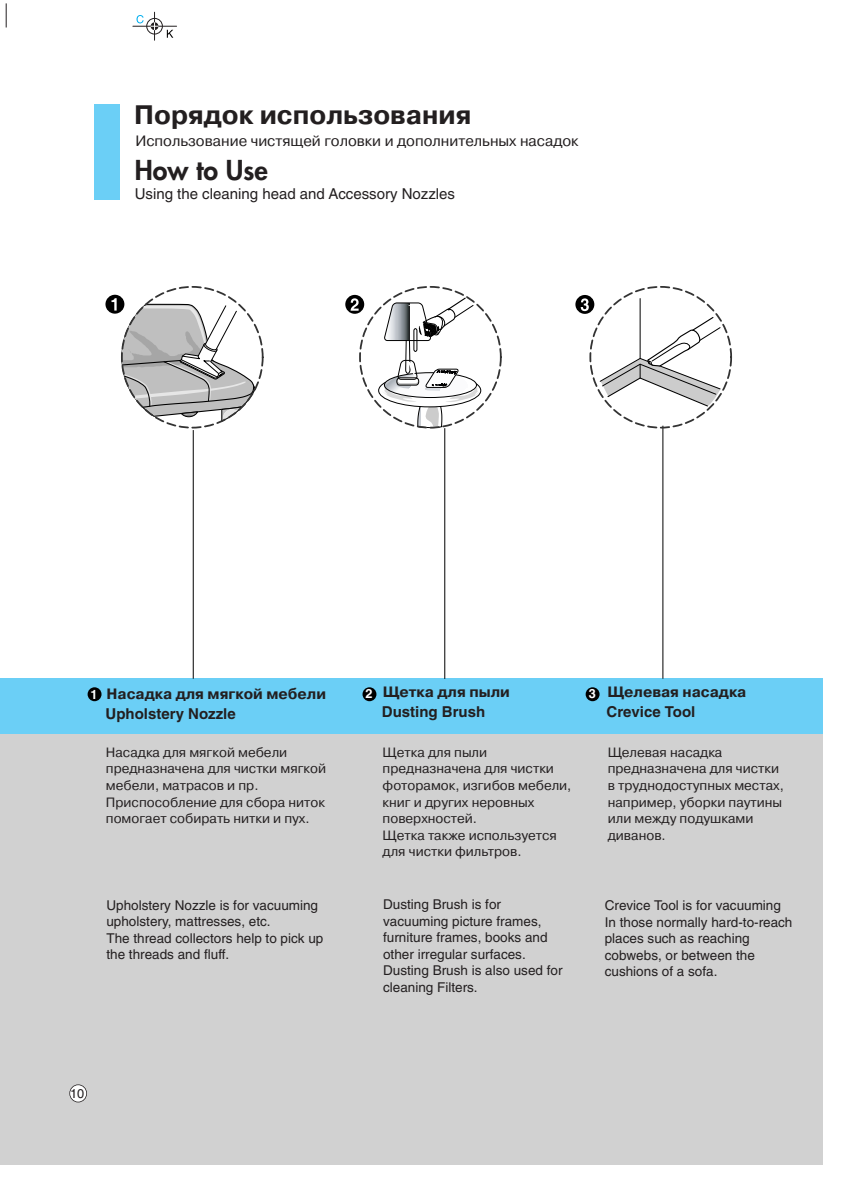
<style>
.page{position:relative;width:851px;height:1191px;background:#fff}
.page>*{position:absolute;margin:0;border:0;box-sizing:border-box;transform-origin:0 0}
.t1{font:700 26.7px "Pragmatica C";color:#231f20}
.t2{font:800 26.7px "Futura";color:#231f20}
.t3{font:15px "Pragmatica C";color:#231f20}
.t4{font:700 15px "Pragmatica C";color:#231f20}
.t5{font:15px "Helvetica";color:#231f20}
.t6{font:700 15px "Helvetica";color:#231f20}
.t7{font:13.5px/16.5px "Pragmatica C";color:#231f20}
.t8{font:13.5px/16.5px "Helvetica";color:#231f20}
.t9{font:12.75px "Helvetica";color:#231f20}
.t10{font:700 12.75px "Helvetica";color:#fff}
.s1{font-family:"Helvetica";font-size:12.75px;color:#fff}
</style>
<div class="page">
<div style="left:0;top:733px;width:822px;height:431px;background:#d1d1d1"></div>
<div style="left:0;top:678px;width:822px;height:55px;background:#6bcff6"></div>
<svg style="left:6px;top:3px;width:1px;height:24px"></svg>
<div style="left:146px;top:18px;width:16px;height:16px;border:1px solid #231f20;border-radius:50%"></div>
<hr style="left:133px;top:26px;width:43px;height:1px;background:#231f20">
<svg style="left:151px;top:12px;width:7px;height:28px"></svg>
<svg style="left:136px;top:15px;width:7px;height:8px"></svg>
<svg style="left:167px;top:30px;width:6px;height:8px"></svg>
<div style="left:94px;top:104px;width:26px;height:96px;background:#6bcff6"></div>
<div style="left:70px;top:1084px;width:17px;height:18px;background:#fff;border-radius:50%"></div>
<div style="left:69px;top:1084px;width:18px;height:18px;border:2px solid #231f20;border-radius:50%"></div>
<svg style="left:378px;top:296px;width:103px;height:132px"></svg>
<svg style="left:105px;top:295px;width:19px;height:19px"></svg>
<svg style="left:345px;top:295px;width:19px;height:19px"></svg>
<svg style="left:350px;top:298px;width:8px;height:13px"></svg>
<svg style="left:575px;top:295px;width:19px;height:19px"></svg>
<svg style="left:580px;top:298px;width:8px;height:13px"></svg>
<hr style="left:662px;top:426px;width:1px;height:252px;background:#000">
<hr style="left:444px;top:428px;width:1px;height:251px;background:#000">
<hr style="left:193px;top:430px;width:1px;height:248px;background:#000">
<hr style="left:639px;top:298px;width:1px;height:60px;background:#000">
<svg style="left:599px;top:316px;width:122px;height:91px"></svg>
<svg style="left:111px;top:298px;width:145px;height:124px"></svg>
<div style="left:88px;top:687px;width:13px;height:14px;background:#000;border-radius:50%"></div>
<div style="left:362px;top:687px;width:14px;height:14px;background:#000;border-radius:50%"></div>
<div style="left:585px;top:687px;width:14px;height:14px;background:#000;border-radius:50%"></div>
<h1 class="t1" style="left:134px;top:105px;width:339px">Порядок использования</h1>
<p class="t3" style="left:135px;top:136px;width:444px">Использование чистящей головки и дополнительных насадок</p>
<h1 class="t2" style="left:135px;top:159px;width:134px">How to Use</h1>
<p class="t5" style="left:135px;top:184px;width:322px">Using the cleaning head and Accessory Nozzles</p>
<p class="t10" style="left:91px;top:689px;width:9px">1</p>
<p class="t4" style="left:365px;top:687px;width:146px"><span class="s1">2</span> Щетка для пыли</p>
<p class="t4" style="left:106px;top:688px;width:221px">Насадка для мягкой мебели</p>
<p class="t4" style="left:588px;top:686px;width:159px"><span class="s1">3</span> Щелевая насадка</p>
<p class="t6" style="left:106px;top:708px;width:132px">Upholstery Nozzle</p>
<p class="t6" style="left:382px;top:706px;width:105px">Dusting Brush</p>
<p class="t6" style="left:606px;top:706px;width:90px">Crevice Tool</p>
<p class="t7" style="left:106px;top:745px;width:222px">Насадка для мягкой мебели предназначена для чистки мягкой мебели, матрасов и пр.<br>Приспособление для сбора ниток помогает собирать нитки и пух.</p>
<p class="t7" style="left:382px;top:745px;width:190px">Щетка для пыли предназначена для чистки фоторамок, изгибов мебели, книг и других неровных поверхностей.<br>Щетка также используется для чистки фильтров.</p>
<p class="t7" style="left:607px;top:745px;width:177px">Щелевая насадка предназначена для чистки в труднодоступных местах, например, уборки паутины или между подушками диванов.</p>
<p class="t8" style="left:106px;top:897px;width:218px">Upholstery Nozzle is for vacuuming upholstery, mattresses, etc.<br>The thread collectors help to pick up the threads and fluff.</p>
<p class="t8" style="left:383px;top:897px;width:181px">Dusting Brush is for vacuuming picture frames, furniture frames, books and other irregular surfaces.<br>Dusting Brush is also used for cleaning Filters.</p>
<p class="t8" style="left:604px;top:898px;width:189px">Crevice Tool is for vacuuming<br>In those normally hard-to-reach places such as reaching cobwebs, or between the cushions of a sofa.</p>
<p class="t9" style="left:70px;top:1085px;width:16px">10</p>
</div>
